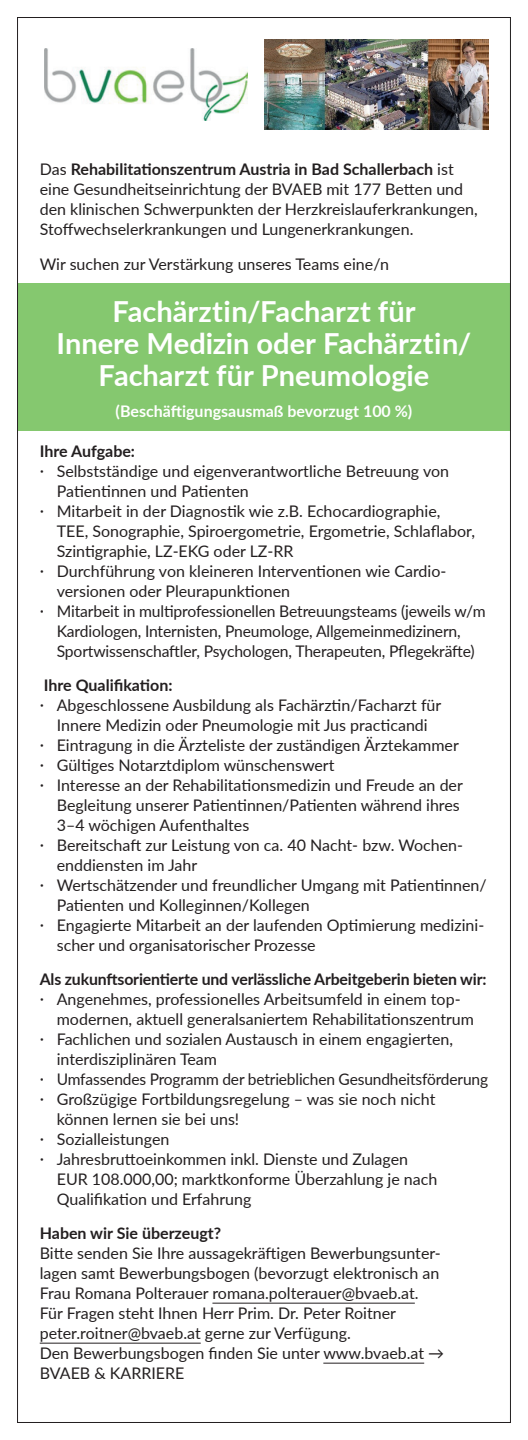
<style>
.page{position:relative;width:528px;height:1440px;background:#fff}
.page>*{position:absolute;margin:0;border:0;box-sizing:border-box;transform-origin:0 0}
.t1{font:700 29px/32px "Lato";color:#fff;text-align:center}
.t2{font:16px/20px "Lato";color:#231f20}
.t3{font:700 16px "Lato";letter-spacing:-.01em;color:#231f20}
.t4{font:700 16px "Lato";color:#fff}
.s1{font-weight:700}
</style>
<div class="page">
<div style="left:17px;top:283px;width:493px;height:148px;background:#85c86f"></div>
<hr style="left:212px;top:1303px;width:202px;height:1px;background:#231f20">
<hr style="left:40px;top:1343px;width:160px;height:1px;background:#231f20">
<hr style="left:323px;top:1363px;width:101px;height:1px;background:#231f20">
<img style="left:44px;top:49px;width:203px;height:72px">
<img style="left:264px;top:40px;width:224px;height:89px">
<p class="t2" style="left:40px;top:159px;width:439px">Das <span class="s1">Rehabilitationszentrum Austria in Bad Schallerbach</span> ist eine Gesundheitseinrichtung der BVAEB mit 177 Betten und den klinischen Schwerpunkten der Herzkreislauferkrankungen, Stoffwechselerkrankungen und Lungenerkrankungen.</p>
<p class="t2" style="left:40px;top:253px;width:350px">Wir suchen zur Verstärkung unseres Teams eine/n</p>
<h1 class="t1" style="left:56px;top:294px;width:416px">Fachärztin/Facharzt für<br>Innere Medizin oder Fachärztin/<br>Facharzt für Pneumologie</h1>
<p class="t4" style="left:115px;top:399px;width:298px">(Beschäftigungsausmaß bevorzugt 100 %)</p>
<p class="t3" style="left:40px;top:439px;width:97px">Ihre Aufgabe:</p>
<p class="t2" style="left:40px;top:460px;width:410px">Ҋ Selbstständige und eigenverantwortliche Betreuung von</p>
<p class="t2" style="left:57px;top:480px;width:193px">Patientinnen und Patienten</p>
<p class="t2" style="left:40px;top:500px;width:402px">Ҋ Mitarbeit in der Diagnostik wie z.B. Echocardiographie,</p>
<p class="t2" style="left:57px;top:520px;width:419px">TEE, Sonographie, Spiroergometrie, Ergometrie, Schlaflabor,</p>
<p class="t2" style="left:57px;top:540px;width:238px">Szintigraphie, LZ-EKG oder LZ-RR</p>
<p class="t2" style="left:40px;top:560px;width:406px">Ҋ Durchführung von kleineren Interventionen wie Cardio-</p>
<p class="t2" style="left:57px;top:580px;width:235px">versionen oder Pleurapunktionen</p>
<p class="t2" style="left:40px;top:600px;width:447px">Ҋ Mitarbeit in multiprofessionellen Betreuungsteams (jeweils w/m</p>
<p class="t2" style="left:57px;top:620px;width:405px">Kardiologen, Internisten, Pneumologe, Allgemeinmedizinern,</p>
<p class="t2" style="left:57px;top:640px;width:419px">Sportwissenschaftler, Psychologen, Therapeuten, Pflegekräfte)</p>
<p class="t3" style="left:44px;top:673px;width:130px">Ihre Qualifikation:</p>
<p class="t2" style="left:40px;top:695px;width:403px">Ҋ Abgeschlossene Ausbildung als Fachärztin/Facharzt für</p>
<p class="t2" style="left:57px;top:715px;width:372px">Innere Medizin oder Pneumologie mit Jus practicandi</p>
<p class="t2" style="left:40px;top:735px;width:420px">Ҋ Eintragung in die Ärzteliste der zuständigen Ärztekammer</p>
<p class="t2" style="left:40px;top:755px;width:296px">Ҋ Gültiges Notarztdiplom wünschenswert</p>
<p class="t2" style="left:40px;top:775px;width:424px">Ҋ Interesse an der Rehabilitationsmedizin und Freude an der</p>
<p class="t2" style="left:57px;top:795px;width:404px">Begleitung unserer Patientinnen/Patienten während ihres</p>
<p class="t2" style="left:57px;top:815px;width:194px">3–4 wöchigen Aufenthaltes</p>
<p class="t2" style="left:40px;top:835px;width:424px">Ҋ Bereitschaft zur Leistung von ca. 40 Nacht- bzw. Wochen-</p>
<p class="t2" style="left:57px;top:855px;width:142px">enddiensten im Jahr</p>
<p class="t2" style="left:40px;top:875px;width:448px">Ҋ Wertschätzender und freundlicher Umgang mit Patientinnen/</p>
<p class="t2" style="left:57px;top:895px;width:254px">Patienten und Kolleginnen/Kollegen</p>
<p class="t2" style="left:40px;top:915px;width:445px">Ҋ Engagierte Mitarbeit an der laufenden Optimierung medizini-</p>
<p class="t2" style="left:57px;top:935px;width:260px">scher und organisatorischer Prozesse</p>
<p class="t3" style="left:40px;top:968px;width:448px">Als zukunftsorientierte und verlässliche Arbeitgeberin bieten wir:</p>
<p class="t2" style="left:40px;top:989px;width:420px">Ҋ Angenehmes, professionelles Arbeitsumfeld in einem top-</p>
<p class="t2" style="left:57px;top:1009px;width:418px">modernen, aktuell generalsaniertem Rehabilitationszentrum</p>
<p class="t2" style="left:40px;top:1029px;width:414px">Ҋ Fachlichen und sozialen Austausch in einem engagierten,</p>
<p class="t2" style="left:57px;top:1049px;width:162px">interdisziplinären Team</p>
<p class="t2" style="left:40px;top:1069px;width:449px">Ҋ Umfassendes Programm der betrieblichen Gesundheitsförderung</p>
<p class="t2" style="left:40px;top:1089px;width:397px">Ҋ Großzügige Fortbildungsregelung – was sie noch nicht</p>
<p class="t2" style="left:57px;top:1109px;width:184px">können lernen sie bei uns!</p>
<p class="t2" style="left:40px;top:1129px;width:131px">Ҋ Sozialleistungen</p>
<p class="t2" style="left:40px;top:1149px;width:369px">Ҋ Jahresbruttoeinkommen inkl. Dienste und Zulagen</p>
<p class="t2" style="left:57px;top:1169px;width:382px">EUR 108.000,00; marktkonforme Überzahlung je nach</p>
<p class="t2" style="left:57px;top:1189px;width:196px">Qualifikation und Erfahrung</p>
<p class="t3" style="left:40px;top:1222px;width:183px">Haben wir Sie überzeugt?</p>
<p class="t2" style="left:40px;top:1243px;width:406px">Bitte senden Sie Ihre aussagekräftigen Bewerbungsunter&shy;lagen samt Bewerbungsbogen (bevorzugt elektronisch an Frau -Romana Polterauer romana.polterauer@bvaeb.at.<br>Für Fragen steht Ihnen Herr Prim. Dr. Peter Roitner peter.roitner@bvaeb.at gerne zur Verfügung.<br>Den Bewerbungsbogen finden Sie unter www.bvaeb.at → BVAEB &amp; KARRIERE</p>
</div>
